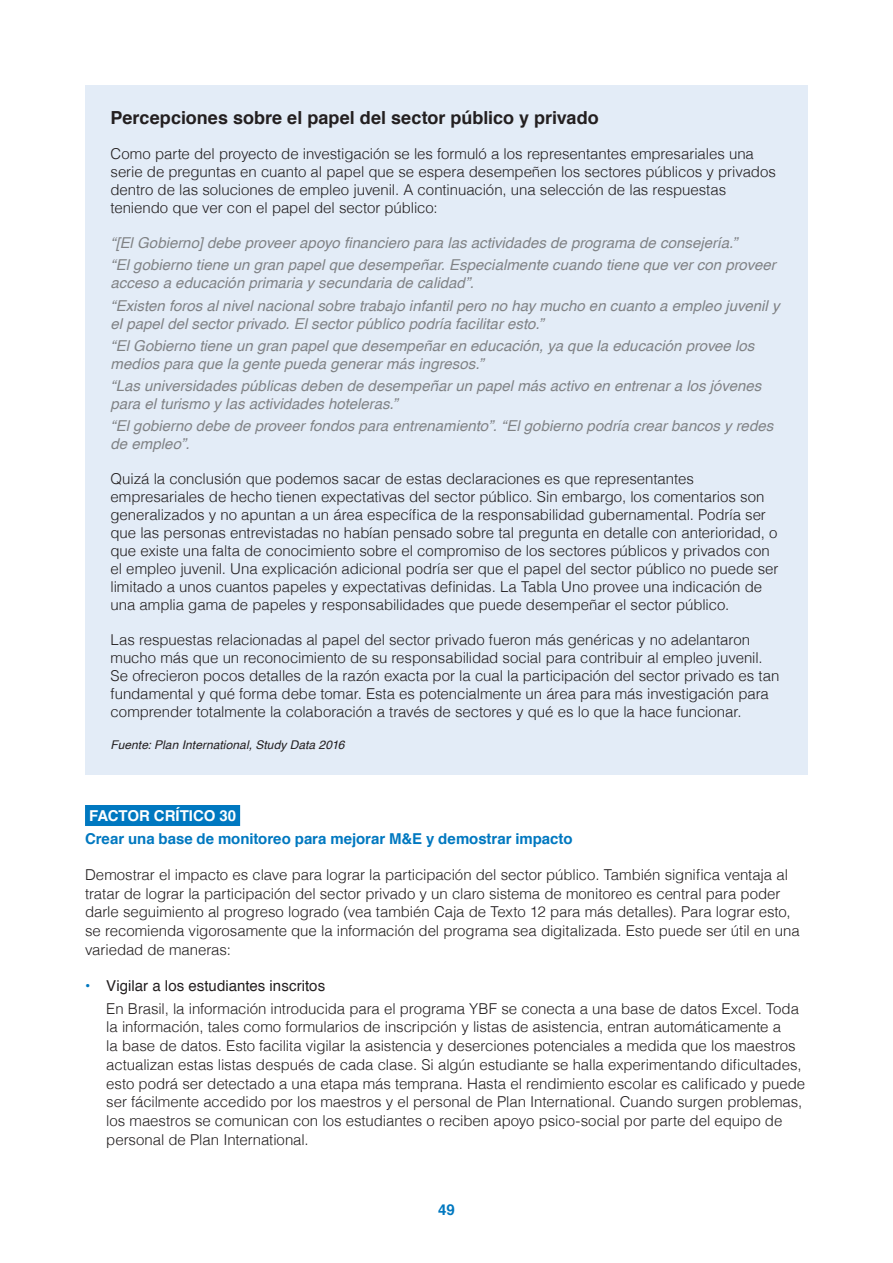
<style>
.page{position:relative;width:893px;height:1263px;background:#fff}
.page>*{position:absolute;margin:0;border:0;box-sizing:border-box;transform-origin:0 0}
.bodykop{font:700 18px "Helvetica";color:#231f20}
.body{font:300 15px/18px "Helvetica";letter-spacing:-.005em;color:#231f20}
.blou_body{font:italic 15px/18px "Helvetica";letter-spacing:.005em;color:#808285}
.body_inset5{font:300 15px/18.8px "Helvetica";letter-spacing:-.005em;color:#231f20}
.subkop_-_critical_fa{font:700 15px "Helvetica";color:#0078c0}
.t1{font:15px "Helvetica";color:#231f20}
.subkop_-_critical_fa-2{font:700 15px "Helvetica";color:#fff}
.NOTE{font:italic 12px "Helvetica";letter-spacing:.005em;color:#231f20}
.s1{color:#0078c0}
</style>
<div class="page">
<div style="left:85px;top:805px;width:155px;height:21px;background:#0078c0"></div>
<div style="left:85px;top:85px;width:723px;height:689px;background:#e3ecf7"></div>
<p class="bodykop" style="left:111px;top:103px;width:490px">Percepciones sobre el papel del sector público y privado</p>
<p class="body" style="left:111px;top:144px;width:667px">Como parte del proyecto de investigación se les formuló a los representantes empresariales una serie de preguntas en cuanto al papel que se espera desempeñen los sectores públicos y privados dentro de las soluciones de empleo juvenil. A continuación, una selección de las respuestas teniendo que ver con el papel del sector público:</p>
<p class="blou_body" style="left:111px;top:234px;width:628px">“[El Gobierno] debe proveer apoyo financiero para las actividades de programa de consejería.”</p>
<p class="blou_body" style="left:111px;top:256px;width:667px">“El gobierno tiene un gran papel que desempeñar. Especialmente cuando tiene que ver con proveer acceso a educación primaria y secundaria de calidad”.</p>
<p class="blou_body" style="left:111px;top:297px;width:670px">“Existen foros al nivel nacional sobre trabajo infantil pero no hay mucho en cuanto a empleo juvenil y el papel del sector privado. El sector público podría facilitar esto.”</p>
<p class="blou_body" style="left:111px;top:337px;width:645px">“El Gobierno tiene un gran papel que desempeñar en educación, ya que la educación provee los medios para que la gente pueda generar más ingresos.”</p>
<p class="blou_body" style="left:111px;top:377px;width:652px">“Las universidades públicas deben de desempeñar un papel más activo en entrenar a los jóvenes para el turismo y las actividades hoteleras.”</p>
<p class="blou_body" style="left:111px;top:417px;width:664px">“El gobierno debe de proveer fondos para entrenamiento”. “El gobierno podría crear bancos y redes de empleo”.</p>
<p class="body" style="left:111px;top:469px;width:669px">Quizá la conclusión que podemos sacar de estas declaraciones es que representantes empresariales de hecho tienen expectativas del sector público. Sin embargo, los comentarios son generalizados y no apuntan a un área específica de la responsabilidad gubernamental. Podría ser que las personas entrevistadas no habían pensado sobre tal pregunta en detalle con anterioridad, o que existe una falta de conocimiento sobre el compromiso de los sectores públicos y privados con el empleo juvenil. Una explicación adicional podría ser que el papel del sector público no puede ser limitado a unos cuantos papeles y expectativas definidas. La Tabla Uno provee una indicación de una amplia gama de papeles y responsabilidades que puede desempeñar el sector público.</p>
<p class="body" style="left:111px;top:630px;width:670px">Las respuestas relacionadas al papel del sector privado fueron más genéricas y no adelantaron mucho más que un reconocimiento de su responsabilidad social para contribuir al empleo juvenil.<br>Se ofrecieron pocos detalles de la razón exacta por la cual la participación del sector privado es tan fundamental y qué forma debe tomar. Esta es potencialmente un área para más investigación para comprender totalmente la colaboración a través de sectores y qué es lo que la hace funcionar.</p>
<p class="NOTE" style="left:111px;top:735px;width:236px">Fuente: Plan International, Study Data 2016</p>
<p class="subkop_-_critical_fa-2" style="left:89px;top:804px;width:149px">FACTOR CRÍTICO 30</p>
<p class="subkop_-_critical_fa" style="left:85px;top:827px;width:489px">Crear una base de monitoreo para mejorar M&amp;E y demostrar impacto</p>
<p class="body" style="left:85px;top:864px;width:716px;line-height:18.8px">Demostrar el impacto es clave para lograr la participación del sector público. También significa ventaja al tratar de lograr la participación del sector privado y un claro sistema de monitoreo es central para poder darle seguimiento al progreso logrado (vea también Caja de Texto 12 para más detalles). Para lograr esto, se recomienda vigorosamente que la información del programa sea digitalizada. Esto puede ser útil en una variedad de maneras:</p>
<p class="t1" style="left:85px;top:974px;width:242px"><span class="s1">•</span> Vigilar a los estudiantes inscritos</p>
<p class="body_inset5" style="left:106px;top:998px;width:700px">En Brasil, la información introducida para el programa YBF se conecta a una base de datos Excel. Toda la información, tales como formularios de inscripción y listas de asistencia, entran automáticamente a<br>la base de datos. Esto facilita vigilar la asistencia y deserciones potenciales a medida que los maestros actualizan estas listas después de cada clase. Si algún estudiante se halla experimentando dificultades, esto podrá ser detectado a una etapa más temprana. Hasta el rendimiento escolar es calificado y puede ser fácilmente accedido por los maestros y el personal de Plan International. Cuando surgen problemas, los maestros se comunican con los estudiantes o reciben apoyo psico-social por parte del equipo de personal de Plan International.</p>
<p class="subkop_-_critical_fa" style="left:438px;top:1198px;width:18px">49</p>
</div>
